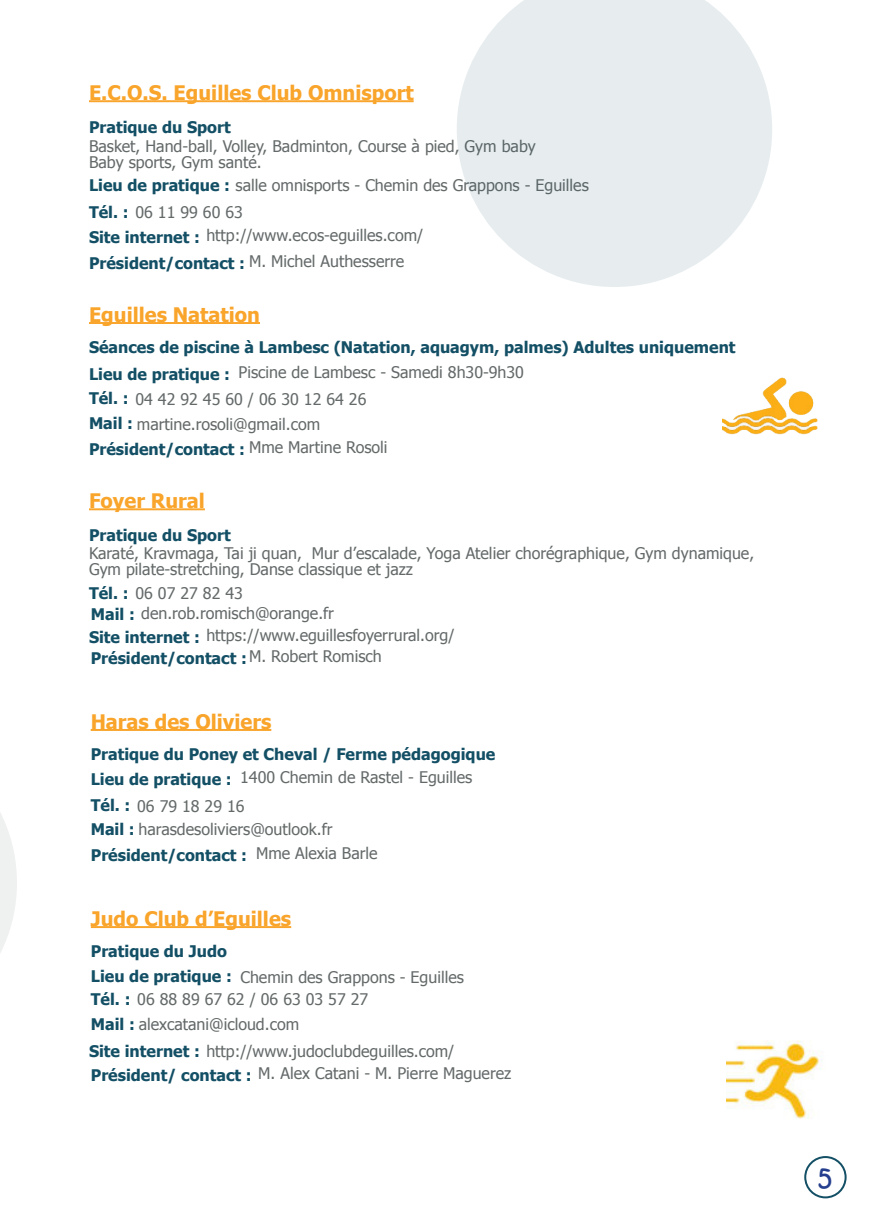
<style>
.page{position:relative;width:876px;height:1225px;background:#fff}
.page>*{position:absolute;margin:0;border:0;box-sizing:border-box;transform-origin:0 0}
.t1{font:28px "Kristen ITC";color:#253f8e}
.t2{font:700 20px "Tahoma";color:#f9a42a}
.t3{font:16px/16px "Tahoma";color:#646969}
.t4{font:700 16px "Tahoma";color:#134f65}
.s1{font-weight:700;color:#134f65}
</style>
<div class="page">
<div style="left:804px;top:1156px;width:43px;height:42px;border:2px solid #134f65;border-radius:50%"></div>
<hr style="left:89px;top:100px;width:325px;height:2px;background:#f9a42a">
<hr style="left:89px;top:322px;width:171px;height:2px;background:#f9a42a">
<hr style="left:89px;top:508px;width:116px;height:2px;background:#f9a42a">
<hr style="left:91px;top:729px;width:180px;height:2px;background:#f9a42a">
<hr style="left:91px;top:926px;width:200px;height:2px;background:#f9a42a">
<img style="left:722px;top:377px;width:96px;height:58px">
<svg style="left:457px;top:0;width:315px;height:287px;fill:#e7edef"></svg>
<svg style="left:0;top:813px;width:17px;height:140px"></svg>
<img style="left:726px;top:1040px;width:96px;height:79px">
<p class="t2" style="left:89px;top:78px;width:326px">E.C.O.S. Eguilles Club Omnisport</p>
<p class="t4" style="left:89px;top:116px;width:143px">Pratique du Sport</p>
<p class="t3" style="left:89px;top:138px;width:448px">Basket, Hand-ball, Volley, Badminton, Course à pied, Gym baby<br>Baby sports, Gym santé.</p>
<p class="t3" style="left:89px;top:176px;width:501px"><span class="s1">Lieu de pratique :</span> salle omnisports - Chemin des Grappons - Eguilles</p>
<p class="t3" style="left:89px;top:204px;width:155px"><span class="s1">Tél. :</span> 06 11 99 60 63</p>
<p class="t4" style="left:89px;top:226px;width:112px">Site internet :</p>
<p class="t3" style="left:206px;top:227px;width:218px">http://www.ecos-eguilles.com/</p>
<p class="t4" style="left:89px;top:252px;width:158px">Président/contact :</p>
<p class="t3" style="left:249px;top:252px;width:157px">M. Michel Authesserre</p>
<p class="t2" style="left:89px;top:300px;width:173px">Eguilles Natation</p>
<p class="t4" style="left:89px;top:336px;width:648px">Séances de piscine à Lambesc (Natation, aquagym, palmes) Adultes uniquement</p>
<p class="t4" style="left:89px;top:362px;width:143px">Lieu de pratique :</p>
<p class="t3" style="left:239px;top:363px;width:287px">Piscine de Lambesc - Samedi 8h30-9h30</p>
<p class="t3" style="left:89px;top:390px;width:279px"><span class="s1">Tél. :</span> 04 42 92 45 60 / 06 30 12 64 26</p>
<p class="t3" style="left:89px;top:415px;width:233px"><span class="s1">Mail :</span> martine.rosoli@gmail.com</p>
<p class="t4" style="left:89px;top:438px;width:158px">Président/contact :</p>
<p class="t3" style="left:249px;top:439px;width:140px">Mme Martine Rosoli</p>
<p class="t2" style="left:89px;top:486px;width:117px">Foyer Rural</p>
<p class="t4" style="left:89px;top:524px;width:143px">Pratique du Sport</p>
<p class="t3" style="left:89px;top:544px;width:667px">Karaté, Kravmaga, Tai ji quan, Mur d’escalade, Yoga Atelier chorégraphique, Gym dynamique,</p>
<p class="t3" style="left:89px;top:560px;width:325px">Gym pilate-stretching, Danse classique et jazz</p>
<p class="t3" style="left:91px;top:604px;width:245px"><span class="s1">Mail :</span> den.rob.romisch@orange.fr</p>
<p class="t3" style="left:89px;top:585px;width:155px"><span class="s1">Tél. :</span> 06 07 27 82 43</p>
<p class="t3" style="left:89px;top:627px;width:367px"><span class="s1">Site internet :</span> https://www.eguillesfoyerrural.org/</p>
<p class="t4" style="left:91px;top:647px;width:158px">Président/contact :</p>
<p class="t3" style="left:249px;top:648px;width:134px">M. Robert Romisch</p>
<p class="t2" style="left:91px;top:707px;width:182px">Haras des Oliviers</p>
<p class="t4" style="left:91px;top:742px;width:406px">Pratique du Poney et Cheval / Ferme pédagogique</p>
<p class="t4" style="left:91px;top:768px;width:143px">Lieu de pratique :</p>
<p class="t3" style="left:240px;top:769px;width:234px">1400 Chemin de Rastel - Eguilles</p>
<p class="t3" style="left:91px;top:797px;width:155px"><span class="s1">Tél. :</span> 06 79 18 29 16</p>
<p class="t3" style="left:91px;top:820px;width:243px"><span class="s1">Mail :</span> harasdesoliviers@outlook.fr</p>
<p class="t3" style="left:256px;top:844px;width:123px">Mme Alexia Barle</p>
<p class="t4" style="left:91px;top:844px;width:158px">Président/contact :</p>
<p class="t2" style="left:91px;top:904px;width:202px">Judo Club d’Eguilles</p>
<p class="t4" style="left:91px;top:940px;width:138px">Pratique du Judo</p>
<p class="t4" style="left:91px;top:965px;width:143px">Lieu de pratique :</p>
<p class="t3" style="left:240px;top:968px;width:225px">Chemin des Grappons - Eguilles</p>
<p class="t3" style="left:91px;top:990px;width:279px"><span class="s1">Tél. :</span> 06 88 89 67 62 / 06 63 03 57 27</p>
<p class="t3" style="left:91px;top:1015px;width:210px"><span class="s1">Mail :</span> alexcatani@icloud.com</p>
<p class="t4" style="left:91px;top:1063px;width:162px">Président/ contact :</p>
<p class="t3" style="left:258px;top:1064px;width:254px">M. Alex Catani - M. Pierre Maguerez</p>
<p class="t3" style="left:89px;top:1042px;width:367px"><span class="s1">Site internet :</span> http://www.judoclubdeguilles.com/</p>
<h1 class="t1" style="left:818px;top:1159px;width:15px">5</h1>
</div>
